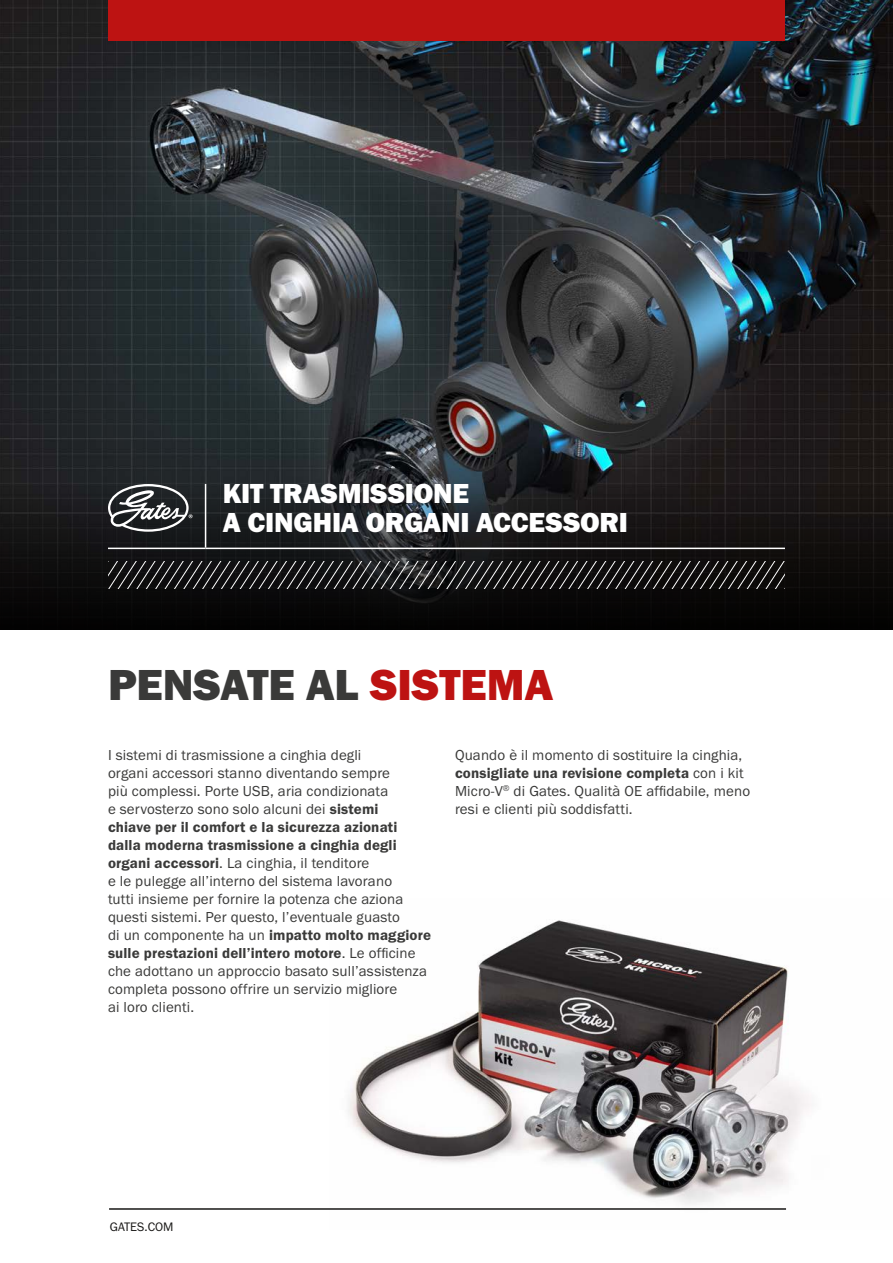
<style>
.page{position:relative;width:893px;height:1263px;background:#fff}
.page>*{position:absolute;margin:0;border:0;box-sizing:border-box;transform-origin:0 0}
.COVER_-_Title{font:45px "Franklin Gothic URW Hea";color:#3a3a39}
.HEADER_-_Title{font:28.5px/28.5px "Franklin Gothic URW Hea";letter-spacing:-.01em;color:#fff}
.BODY_-_Copy{font:15px/18px "Franklin Gothic URW Boo";letter-spacing:.01em;color:#3a3a39}
.BODY_-_Footer{font:12.75px "Franklin Gothic URW Boo";color:#181716}
.s1{color:#bd1312}
.s2{font-family:"Franklin Gothic URW Dem"}
</style>
<div class="page">
<img style="left:348px;top:920px;width:462px;height:284px">
<img style="left:0;top:0;width:893px;height:484px">
<svg style="left:0;top:484px;width:893px;height:145px;background:#141314"></svg>
<hr style="left:109px;top:1208px;width:677px;height:2px;background:#181716">
<hr style="left:205px;top:484px;width:1px;height:64px;background:#fff">
<hr style="left:108px;top:548px;width:98px;height:1px;background:#fff">
<hr style="left:206px;top:548px;width:579px;height:1px;background:#fff">
<svg style="left:108px;top:484px;width:85px;height:48px"></svg>
<svg style="left:108px;top:562px;width:677px;height:27px;background:#2e2d2e"></svg>
<div style="left:108px;top:0;width:677px;height:40px;background:#bd1312"></div>
<p class="HEADER_-_Title" style="left:223px;top:478px;width:407px">KIT TRASMISSIONE<br>A CINGHIA ORGANI ACCESSORI</p>
<p class="COVER_-_Title" style="left:108px;top:656px;width:447px">PENSATE AL <span class="s1">SISTEMA</span></p>
<p class="BODY_-_Copy" style="left:108px;top:746px;width:325px">I sistemi di trasmissione a cinghia degli<br>organi accessori stanno diventando sempre<br>più complessi. Porte USB, aria condizionata<br>e servosterzo sono solo alcuni dei <span class="s2">sistemi<br>chiave per il comfort e la sicurezza azionati dalla moderna trasmissione a cinghia degli organi accessori</span>. La cinghia, il tenditore<br>e le pulegge all’interno del sistema lavorano<br>tutti insieme per fornire la potenza che aziona questi sistemi. Per questo, l’eventuale guasto<br>di un componente ha un <span class="s2">impatto molto maggiore sulle prestazioni dell’intero motore</span>. Le officine che adottano un approccio basato sull’assistenza completa possono offrire un servizio migliore<br>ai loro clienti.</p>
<p class="BODY_-_Copy" style="left:455px;top:746px;width:297px">Quando è il momento di sostituire la cinghia, <span class="s2">consigliate una revisione completa</span> con i kit Micro-V<sup>®</sup> di Gates. Qualità OE affidabile, meno resi e clienti più soddisfatti.</p>
<p class="BODY_-_Footer" style="left:110px;top:1219px;width:65px">GATES.COM</p>
</div>
